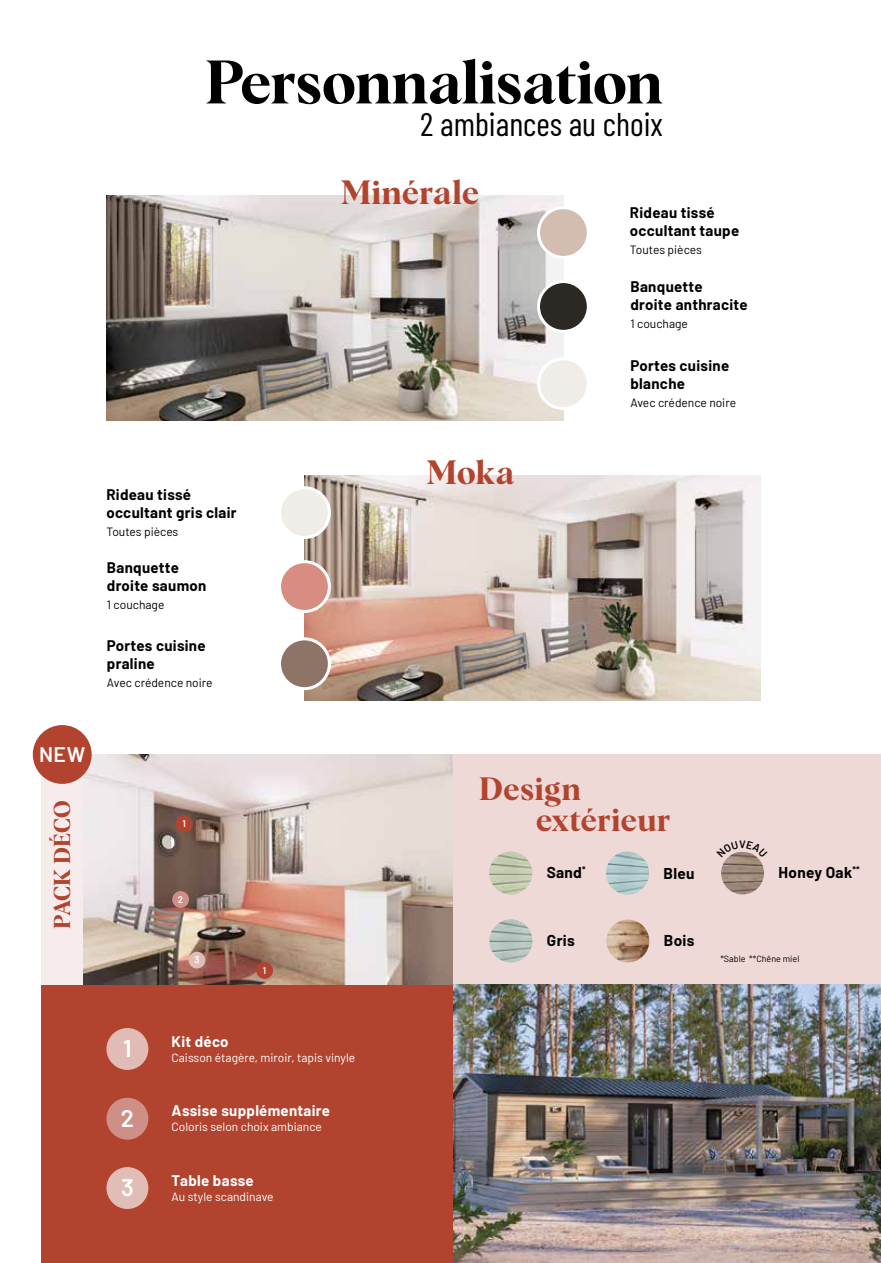
<style>
.page{position:relative;width:881px;height:1263px;background:#fff}
.page>*{position:absolute;margin:0;border:0;box-sizing:border-box;transform-origin:0 0}
.t1{font:60px "Albra Semi";color:#000}
.t2{font:33px "Albra Semi";letter-spacing:.01em;color:#b2442f}
.t3{font:32.85px "Barlow Condensed";color:#000}
.t4{font:31.65px/30.9px "Albra Semi";letter-spacing:.02em;color:#b2442f}
.t5{font:600 24px "Barlow";color:#fff}
.t6{font:22.5px "Albra Semi";letter-spacing:-.025em;color:#b2442f}
.t7{font:600 21px "Barlow";color:#fff}
.t8{font:700 15.3px "Barlow";letter-spacing:.02em;color:#000}
.t9{font:700 15px/18px "Barlow";letter-spacing:.02em;color:#000}
.t10{font:700 15px "Barlow";letter-spacing:.02em;color:#fff}
.t11{font:12px "Barlow";color:#000}
.t12{font:12px "Barlow";color:#fff}
.t13{font:600 9.6px "Barlow";color:#fff}
.t14{font:9px "Barlow";color:#000}
.t15{font:700 9px "Barlow";color:#000}
</style>
<div class="page">
<div style="left:452px;top:755px;width:428px;height:508px;background:#eed9d7"></div>
<img style="left:452px;top:985px;width:428px;height:278px">
<img style="left:107px;top:196px;width:456px;height:224px">
<img style="left:305px;top:476px;width:455px;height:224px">
<div style="left:279px;top:562px;width:50px;height:49px;background:#d88d82;border-radius:50%"></div>
<div style="left:278px;top:560px;width:53px;height:53px;border:3px solid #fff;border-radius:50%"></div>
<div style="left:279px;top:488px;width:50px;height:49px;background:#f0ece8;border-radius:50%"></div>
<div style="left:278px;top:486px;width:53px;height:53px;border:3px solid #fff;border-radius:50%"></div>
<div style="left:279px;top:639px;width:50px;height:50px;background:#8d7466;border-radius:50%"></div>
<div style="left:278px;top:637px;width:53px;height:53px;border:3px solid #fff;border-radius:50%"></div>
<div style="left:538px;top:282px;width:50px;height:49px;background:#2c2823;border-radius:50%"></div>
<div style="left:536px;top:280px;width:53px;height:53px;border:3px solid #fff;border-radius:50%"></div>
<div style="left:538px;top:208px;width:50px;height:49px;background:#d3bdb1;border-radius:50%"></div>
<div style="left:536px;top:206px;width:53px;height:53px;border:3px solid #fff;border-radius:50%"></div>
<div style="left:538px;top:359px;width:50px;height:49px;background:#f0ece8;border-radius:50%"></div>
<div style="left:536px;top:357px;width:53px;height:53px;border:3px solid #fff;border-radius:50%"></div>
<img style="left:606px;top:852px;width:42px;height:42px;border-radius:21px">
<img style="left:489px;top:852px;width:43px;height:42px;border-radius:21px">
<img style="left:720px;top:852px;width:43px;height:42px;border-radius:21px">
<img style="left:606px;top:919px;width:43px;height:43px;border-radius:21px">
<img style="left:489px;top:919px;width:43px;height:43px;border-radius:21px">
<div style="left:41px;top:985px;width:411px;height:278px;background:#b2442f"></div>
<div style="left:41px;top:755px;width:42px;height:230px;background:#f6ecec"></div>
<img style="left:83px;top:755px;width:369px;height:230px">
<div style="left:176px;top:816px;width:16px;height:16px;background:#b2442f;border-radius:50%"></div>
<div style="left:106px;top:1028px;width:42px;height:42px;background:#e1bcb6;border-radius:50%"></div>
<div style="left:33px;top:725px;width:59px;height:59px;background:#b2442f;border-radius:50%"></div>
<div style="left:256px;top:962px;width:17px;height:17px;background:#b2442f;border-radius:50%"></div>
<div style="left:188px;top:952px;width:17px;height:16px;background:#e1bdb7;border-radius:50%"></div>
<div style="left:106px;top:1167px;width:42px;height:42px;background:#e1bdb7;border-radius:50%"></div>
<div style="left:172px;top:891px;width:17px;height:17px;background:#ce8f87;border-radius:50%"></div>
<div style="left:106px;top:1098px;width:42px;height:42px;background:#ce8f87;border-radius:50%"></div>
<svg style="left:728px;top:851px;width:29px;height:6px"></svg>
<h1 class="t1" style="left:205px;top:48px;width:459px">Personnalisation</h1>
<h3 class="t3" style="left:420px;top:106px;width:244px">2 ambiances au choix</h3>
<p class="t9" style="left:106px;top:487px;width:132px">Rideau tissé occultant gris clair</p>
<p class="t11" style="left:106px;top:527px;width:73px">Toutes pièces</p>
<p class="t9" style="left:107px;top:560px;width:101px">Banquette droite saumon</p>
<p class="t11" style="left:107px;top:600px;width:59px">1 couchage</p>
<p class="t9" style="left:107px;top:638px;width:100px">Portes cuisine praline</p>
<p class="t11" style="left:107px;top:678px;width:107px">Avec crédence noire</p>
<h2 class="t2" style="left:340px;top:174px;width:140px">Minérale</h2>
<h2 class="t2" style="left:426px;top:454px;width:89px">Moka</h2>
<p class="t9" style="left:629px;top:205px;width:111px">Rideau tissé occultant taupe</p>
<p class="t11" style="left:629px;top:245px;width:73px">Toutes pièces</p>
<p class="t9" style="left:630px;top:279px;width:119px">Banquette droite anthracite</p>
<p class="t11" style="left:630px;top:319px;width:59px">1 couchage</p>
<p class="t9" style="left:630px;top:358px;width:100px">Portes cuisine blanche</p>
<p class="t11" style="left:630px;top:398px;width:107px">Avec crédence noire</p>
<h3 class="t7" style="left:39px;top:746px;width:47px">NEW</h3>
<h3 class="t6" style="left:50px;top:929px;width:129px;rotate:-90deg">PACK DÉCO</h3>
<p class="t13" style="left:182px;top:820px;width:5px">1</p>
<p class="t13" style="left:178px;top:895px;width:7px">2</p>
<p class="t13" style="left:194px;top:956px;width:7px">3</p>
<p class="t13" style="left:263px;top:966px;width:5px">1</p>
<h3 class="t4" style="left:536px;top:773px;width:136px;text-indent:-57px">Design extérieur</h3>
<p class="t15" style="left:582px;top:866px;width:5px">*</p>
<p class="t8" style="left:778px;top:867px;width:83px">Honey Oak<sup>**</sup></p>
<p class="t8" style="left:546px;top:867px;width:37px">Sand</p>
<p class="t8" style="left:663px;top:868px;width:32px">Bleu</p>
<p class="t8" style="left:546px;top:935px;width:29px">Gris</p>
<p class="t8" style="left:663px;top:935px;width:32px">Bois</p>
<p class="t14" style="left:720px;top:955px;width:80px">*Sable **Chêne miel</p>
<h3 class="t5" style="left:123px;top:1039px;width:10px">1</h3>
<p class="t10" style="left:171px;top:1035px;width:58px">Kit déco</p>
<p class="t12" style="left:171px;top:1052px;width:185px">Caisson étagère, miroir, tapis vinyle</p>
<h3 class="t5" style="left:121px;top:1109px;width:15px">2</h3>
<p class="t10" style="left:171px;top:1105px;width:160px">Assise supplémentaire</p>
<p class="t12" style="left:171px;top:1122px;width:152px">Coloris selon choix ambiance</p>
<h3 class="t5" style="left:121px;top:1178px;width:14px">3</h3>
<p class="t10" style="left:171px;top:1174px;width:84px">Table basse</p>
<p class="t12" style="left:171px;top:1191px;width:103px">Au style scandinave</p>
</div>
